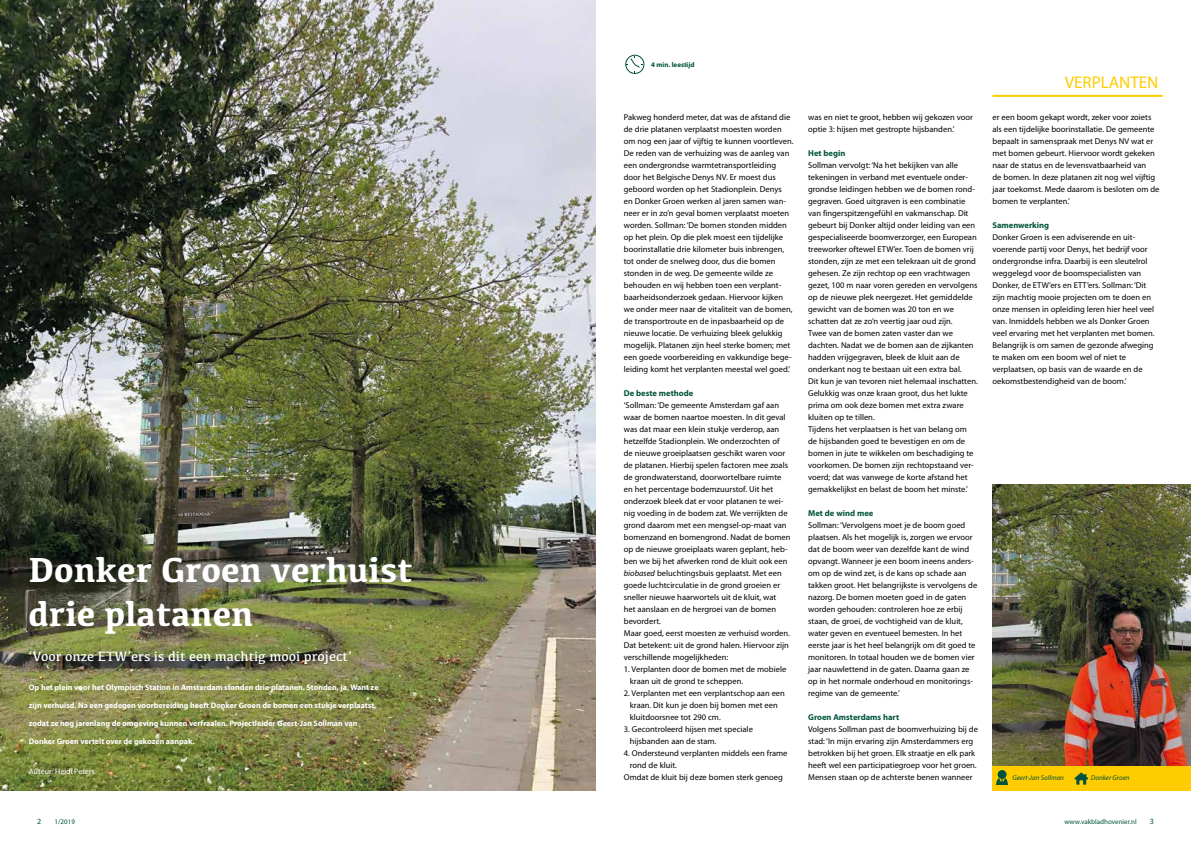
<style>
.page{position:relative;width:1191px;height:842px;background:#fff}
.page>*{position:absolute;margin:0;border:0;box-sizing:border-box;transform-origin:0 0}
.t1{font:700 36px/44px "Kefa";color:#fff}
.t2{font:17px "Myriad Pro";color:#fc0}
.t3{font:14px "Kefa";color:#fff}
.t4{font:8.5px/12px "Myriad Pro";color:#000}
.t5{font:700 8.5px "Myriad Pro";color:#00533d}
.t6{font:700 8px "Myriad Pro";color:#fff}
.t7{font:8px "Myriad Pro";color:#fff}
.t8{font:8px "Myriad Pro";color:#00533d}
.t9{font:7px "Myriad Pro";color:#00533d}
.t10{font:italic 7px "Myriad Pro";color:#00533d}
.t11{font:700 7px "Myriad Pro";color:#00533d}
.s1{font-style:italic}
</style>
<div class="page">
<hr style="left:992px;top:95px;width:170px;height:2px;background:#fc0">
<img style="left:0;top:0;width:595px;height:791px">
<svg style="left:625px;top:55px;width:19px;height:19px"></svg>
<img style="left:992px;top:484px;width:199px;height:282px">
<div style="left:992px;top:766px;width:199px;height:25px;background:#fc0"></div>
<svg style="left:996px;top:778px;width:12px;height:7px"></svg>
<div style="left:997px;top:770px;width:9px;height:9px;background:#00533d;border-radius:50%"></div>
<svg style="left:1074px;top:772px;width:14px;height:13px"></svg>
<h1 class="t1" style="left:28px;top:546px;width:386px">Donker Groen verhuist drie platanen</h1>
<h3 class="t3" style="left:29px;top:648px;width:324px">‘Voor onze ETW’ers is dit een machtig mooi project’</h3>
<p class="t6" style="left:29px;top:682px;width:351px">Op het plein voor het Olympisch Station in Amsterdam stonden drie platanen. Stonden, ja. Want ze</p>
<p class="t6" style="left:29px;top:700px;width:349px">zijn verhuisd. Na een gedegen voorbereiding heeft Donker Groen de bomen een stukje verplaatst,</p>
<p class="t6" style="left:29px;top:718px;width:330px">zodat ze nog jarenlang de omgeving kunnen verfraaien. Projectleider Geert-Jan Sollman van</p>
<p class="t6" style="left:29px;top:736px;width:167px">Donker Groen vertelt over de gekozen aanpak.</p>
<p class="t7" style="left:29px;top:766px;width:67px">Auteur: Heidi Peters</p>
<p class="t11" style="left:651px;top:60px;width:45px">4 min. leestijd</p>
<p class="t4" style="left:624px;top:111px;width:171px">Pakweg honderd meter, dat was de afstand die de drie platanen verplaatst moesten worden om nog een jaar of vijftig te kunnen voortleven.<br>De reden van de verhuizing was de aanleg van een ondergrondse warmtetransportleiding door het Belgische Denys NV. Er moest dus geboord worden op het Stadionplein. Denys<br>en Donker Groen werken al jaren samen wan&shy;neer er in zo’n geval bomen verplaatst moeten worden. Sollman: ‘De bomen stonden midden op het plein. Op die plek moest een tijdelijke boorinstallatie drie kilometer buis inbrengen, tot onder de snelweg door, dus die bomen stonden in de weg. De gemeente wilde ze behouden en wij hebben toen een verplant&shy;baarheidsonderzoek gedaan. Hiervoor kijken we onder meer naar de vitaliteit van de bomen, de transportroute en de inpasbaarheid op de nieuwe locatie. De verhuizing bleek gelukkig mogelijk. Platanen zijn heel sterke bomen; met een goede voorbereiding en vakkundige bege&shy;leiding komt het verplanten meestal wel goed.’</p>
<p class="t5" style="left:624px;top:388px;width:71px">De beste methode</p>
<p class="t4" style="left:624px;top:399px;width:168px">‘Sollman: ‘De gemeente Amsterdam gaf aan waar de bomen naartoe moesten. In dit geval was dat maar een klein stukje verderop, aan hetzelfde Stadionplein. We onderzochten of de nieuwe groeiplaatsen geschikt waren voor de platanen. Hierbij spelen factoren mee zoals de grondwaterstand, doorwortelbare ruimte en het percentage bodemzuurstof. Uit het onderzoek bleek dat er voor platanen te wei&shy;nig voeding in de bodem zat. We verrijkten de grond daarom met een mengsel-op-maat van bomenzand en bomengrond. Nadat de bomen op de nieuwe groeiplaats waren geplant, heb&shy;ben we bij het afwerken rond de kluit ook een <span class="s1">biobased</span> beluchtingsbuis geplaatst. Met een goede luchtcirculatie in de grond groeien er sneller nieuwe haarwortels uit de kluit, wat<br>het aanslaan en de hergroei van de bomen bevordert.<br>Maar goed, eerst moesten ze verhuisd worden.<br>Dat betekent: uit de grond halen. Hiervoor zijn verschillende mogelijkheden:</p>
<p class="t4" style="left:630px;top:663px;width:158px;text-indent:-6px">1. Verplanten door de bomen met de mobiele kraan uit de grond te scheppen.</p>
<p class="t4" style="left:630px;top:687px;width:157px;text-indent:-6px">2. Verplanten met een verplantschop aan een kraan. Dit kun je doen bij bomen met een kluitdoorsnee tot 290 cm.</p>
<p class="t4" style="left:630px;top:723px;width:125px;text-indent:-6px">3. Gecontroleerd hijsen met speciale hijsbanden aan de stam.</p>
<p class="t4" style="left:624px;top:747px;width:165px">4. Ondersteund verplanten middels een frame</p>
<p class="t4" style="left:630px;top:759px;width:49px">rond de kluit.</p>
<p class="t4" style="left:624px;top:771px;width:161px">Omdat de kluit bij deze bomen sterk genoeg</p>
<p class="t4" style="left:808px;top:111px;width:166px">was en niet te groot, hebben wij gekozen voor optie 3: hijsen met gestropte hijsbanden.’</p>
<p class="t5" style="left:808px;top:148px;width:39px">Het begin</p>
<p class="t4" style="left:808px;top:159px;width:171px">Sollman vervolgt: ‘Na het bekijken van alle tekeningen in verband met eventuele onder&shy;grondse leidingen hebben we de bomen rond&shy;gegraven. Goed uitgraven is een combinatie van fingerspitzengefühl en vakmanschap. Dit gebeurt bij Donker altijd onder leiding van een gespecialiseerde boomverzorger, een European treeworker oftewel ETW’er. Toen de bomen vrij stonden, zijn ze met een telekraan uit de grond gehesen. Ze zijn rechtop op een vrachtwagen gezet, 100 m naar voren gereden en vervolgens op de nieuwe plek neergezet. Het gemiddelde gewicht van de bomen was 20 ton en we schatten dat ze zo’n veertig jaar oud zijn.<br>Twee van de bomen zaten vaster dan we dachten. Nadat we de bomen aan de zijkanten hadden vrijgegraven, bleek de kluit aan de onderkant nog te bestaan uit een extra bal.<br>Dit kun je van tevoren niet helemaal inschatten.<br>Gelukkig was onze kraan groot, dus het lukte prima om ook deze bomen met extra zware kluiten op te tillen.<br>Tijdens het verplaatsen is het van belang om de hijsbanden goed te bevestigen en om de bomen in jute te wikkelen om beschadiging te voorkomen. De bomen zijn rechtopstaand ver&shy;voerd; dat was vanwege de korte afstand het gemakkelijkst en belast de boom het minste.’</p>
<p class="t5" style="left:808px;top:508px;width:67px">Met de wind mee</p>
<p class="t4" style="left:808px;top:519px;width:171px">Sollman: ‘Vervolgens moet je de boom goed plaatsen. Als het mogelijk is, zorgen we ervoor dat de boom weer van dezelfde kant de wind opvangt. Wanneer je een boom ineens anders&shy;om op de wind zet, is de kans op schade aan takken groot. Het belangrijkste is vervolgens de nazorg. De bomen moeten goed in de gaten worden gehouden: controleren hoe ze erbij staan, de groei, de vochtigheid van de kluit, water geven en eventueel bemesten. In het eerste jaar is het heel belangrijk om dit goed te monitoren. In totaal houden we de bomen vier jaar nauwlettend in de gaten. Daarna gaan ze op in het normale onderhoud en monitorings&shy;regime van de gemeente.’</p>
<p class="t5" style="left:808px;top:712px;width:92px">Groen Amsterdams hart</p>
<p class="t4" style="left:808px;top:723px;width:171px">Volgens Sollman past de boomverhuizing bij de stad: ‘In mijn ervaring zijn Amsterdammers erg betrokken bij het groen. Elk straatje en elk park heeft wel een participatiegroep voor het groen.<br>Mensen staan op de achterste benen wanneer</p>
<h2 class="t2" style="left:1064px;top:71px;width:95px">VERPLANTEN</h2>
<p class="t4" style="left:992px;top:111px;width:168px">er een boom gekapt wordt, zeker voor zoiets als een tijdelijke boorinstallatie. De gemeente bepaalt in samenspraak met Denys NV wat er met bomen gebeurt. Hiervoor wordt gekeken naar de status en de levensvatbaarheid van<br>de bomen. In deze platanen zit nog wel vijftig jaar toekomst. Mede daarom is besloten om de bomen te verplanten.’</p>
<p class="t5" style="left:992px;top:220px;width:58px">Samenwerking</p>
<p class="t4" style="left:992px;top:231px;width:163px">Donker Groen is een adviserende en uit&shy;voerende partij voor Denys, het bedrijf voor ondergrondse infra. Daarbij is een sleutelrol weggelegd voor de boomspecialisten van Donker, de ETW’ers en ETT’ers. Sollman: ‘Dit zijn machtig mooie projecten om te doen en onze mensen in opleiding leren hier heel veel van. Inmiddels hebben we als Donker Groen veel ervaring met het verplanten met bomen.<br>Belangrijk is om samen de gezonde afweging te maken om een boom wel of niet te verplaatsen, op basis van de waarde en de oekomstbestendigheid van de boom.’</p>
<p class="t10" style="left:1012px;top:773px;width:53px">Geert-Jan Sollman</p>
<p class="t10" style="left:1090px;top:773px;width:40px">Donker Groen</p>
<p class="t8" style="left:37px;top:816px;width:6px">2</p>
<p class="t9" style="left:55px;top:817px;width:22px">1/2019</p>
<p class="t9" style="left:1064px;top:817px;width:74px">www.vakbladhovenier.nl</p>
<p class="t8" style="left:1150px;top:816px;width:6px">3</p>
</div>
